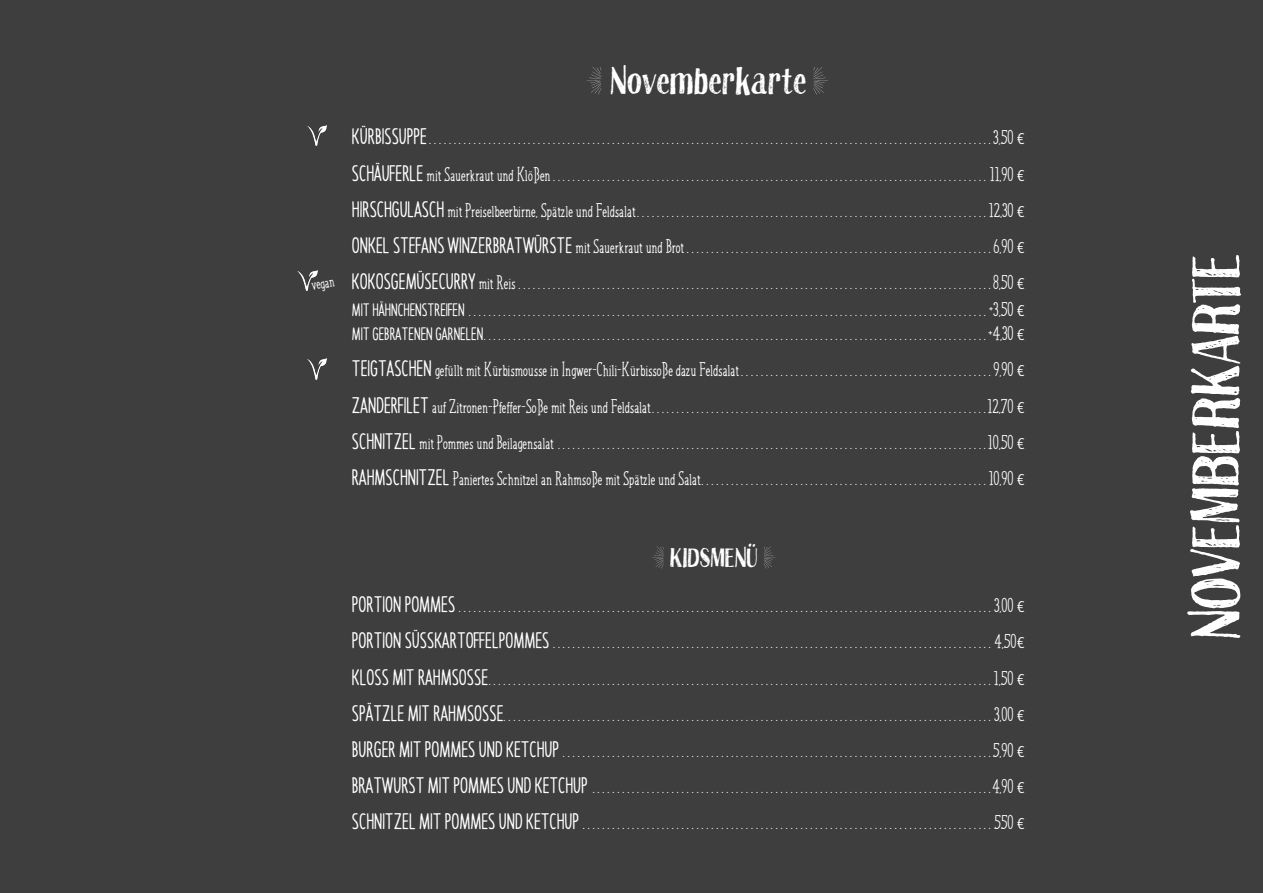
<style>
.page{position:relative;width:1263px;height:893px;background:#3e3e3f}
.page>*{position:absolute;margin:0;border:0;box-sizing:border-box;transform-origin:0 0}
.t1{font:69px "True Sketch";color:#fff}
.t2{font:38.4px "True Sketch";color:#fff}
.t3{font:27px "True Sketch";color:#fff}
.t4{font:19.95px/36.2px "Jovial";color:#fff;text-align:justify}
.t5{font:18px "Jovial";color:#fff}
.s1{font-family:"Jovial Sans";font-weight:700;font-size:22.5px}
.s2{font-family:"Botanika Mono";font-size:15px}
.s3{font-family:"Jovial Sans";font-weight:700;font-size:18px}
</style>
<div class="page">
<svg style="left:587px;top:67px;width:15px;height:27px"></svg>
<svg style="left:813px;top:67px;width:15px;height:27px"></svg>
<img style="left:298px;top:270px;width:19px;height:21px">
<img style="left:307px;top:358px;width:20px;height:21px">
<img style="left:307px;top:125px;width:20px;height:21px">
<svg style="left:652px;top:546px;width:12px;height:22px"></svg>
<svg style="left:764px;top:546px;width:11px;height:22px"></svg>
<p class="t5" style="left:310px;top:275px;width:25px;rotate:-9deg">vegan</p>
<h2 class="t2" style="left:610px;top:58px;width:198px">Novemberkarte</h2>
<p class="t4" style="left:352px;top:120px;width:675px"><span class="s1">KÜRBISSUPPE</span> . . . . . . . . . . . . . . . . . . . . . . . . . . . . . . . . . . . . . . . . . . . . . . . . . . . . . . . . . . . . . . . . . . . . . . . . . . . . . . . . . . . . . . . . . . . . . . . . . . . . . . . . . . . . . . . . . 3,50 <span class="s2">€ </span><span class="s1">SCHÄUFERLE</span> mit Sauerkraut und Klößen . . . . . . . . . . . . . . . . . . . . . . . . . . . . . . . . . . . . . . . . . . . . . . . . . . . . . . . . . . . . . . . . . . . . . . . . . . . . . . . . . . . . . . . . 11,90 <span class="s2">€ </span><span class="s1">HIRSCHGULASCH</span> mit Preiselbeerbirne, Spätzle und Feldsalat . . . . . . . . . . . . . . . . . . . . . . . . . . . . . . . . . . . . . . . . . . . . . . . . . . . . . . . . . . . . . . . . . . . . . . . 12,30 <span class="s2">€ </span><span class="s1">ONKEL STEFANS WINZERBRATWÜRSTE</span> mit Sauerkraut und Brot . . . . . . . . . . . . . . . . . . . . . . . . . . . . . . . . . . . . . . . . . . . . . . . . . . . . . . . . . . . . . 6,90 <span class="s2">€ </span><span class="s1">KOKOSGEMÜSECURRY</span> mit Reis . . . . . . . . . . . . . . . . . . . . . . . . . . . . . . . . . . . . . . . . . . . . . . . . . . . . . . . . . . . . . . . . . . . . . . . . . . . . . . . . . . . . . . . . . . . . . . . 8,50 <span class="s2">€</span></p>
<p class="t4" style="left:352px;top:298px;width:675px;line-height:24px"><span class="s3">MIT HÄHNCHENSTREIFEN</span> . . . . . . . . . . . . . . . . . . . . . . . . . . . . . . . . . . . . . . . . . . . . . . . . . . . . . . . . . . . . . . . . . . . . . . . . . . . . . . . . . . . . . . . . . . . . . . . . . . . . . . . . . +3,50 <span class="s2">€<br></span><span class="s3">MIT GEBRATENEN GARNELEN</span> . . . . . . . . . . . . . . . . . . . . . . . . . . . . . . . . . . . . . . . . . . . . . . . . . . . . . . . . . . . . . . . . . . . . . . . . . . . . . . . . . . . . . . . . . . . . . . . . . . . . . +4,30 <span class="s2">€</span></p>
<p class="t4" style="left:352px;top:352px;width:675px"><span class="s1">TEIGTASCHEN</span> gefüllt mit Kürbismousse in Ingwer-Chili-Kürbissoße dazu Feldsalat . . . . . . . . . . . . . . . . . . . . . . . . . . . . . . . . . . . . . . . . . . . . . . . . . . 9,90 <span class="s2">€ </span><span class="s1">ZANDERFILET</span> auf Zitronen-Pfeffer-Soße mit Reis und Feldsalat . . . . . . . . . . . . . . . . . . . . . . . . . . . . . . . . . . . . . . . . . . . . . . . . . . . . . . . . . . . . . . . . . . . 12,70 <span class="s2">€ </span><span class="s1">SCHNITZEL</span> mit Pommes und Beilagensalat . . . . . . . . . . . . . . . . . . . . . . . . . . . . . . . . . . . . . . . . . . . . . . . . . . . . . . . . . . . . . . . . . . . . . . . . . . . . . . . . . . . . . . 10,50 <span class="s2">€ </span><span class="s1">RAHMSCHNITZEL</span> Paniertes Schnitzel an Rahmsoße mit Spätzle und Salat . . . . . . . . . . . . . . . . . . . . . . . . . . . . . . . . . . . . . . . . . . . . . . . . . . . . . . . . . . 10,90 <span class="s2">€</span></p>
<h3 class="t3" style="left:670px;top:542px;width:89px">KIDSMENÜ</h3>
<p class="t4" style="left:352px;top:588px;width:675px"><span class="s1">PORTION POMMES</span> . . . . . . . . . . . . . . . . . . . . . . . . . . . . . . . . . . . . . . . . . . . . . . . . . . . . . . . . . . . . . . . . . . . . . . . . . . . . . . . . . . . . . . . . . . . . . . . . . . . . . . . . . . . . 3,00 <span class="s2">€ </span><span class="s1">PORTION SÜSSKARTOFFELPOMMES</span> . . . . . . . . . . . . . . . . . . . . . . . . . . . . . . . . . . . . . . . . . . . . . . . . . . . . . . . . . . . . . . . . . . . . . . . . . . . . . . . . . . . . . . . . . 4,50<span class="s2">€ </span><span class="s1">KLOSS MIT RAHMSOSSE</span> . . . . . . . . . . . . . . . . . . . . . . . . . . . . . . . . . . . . . . . . . . . . . . . . . . . . . . . . . . . . . . . . . . . . . . . . . . . . . . . . . . . . . . . . . . . . . . . . . . . . . . 1,50 <span class="s2">€ </span><span class="s1">SPÄTZLE MIT RAHMSOSSE</span> . . . . . . . . . . . . . . . . . . . . . . . . . . . . . . . . . . . . . . . . . . . . . . . . . . . . . . . . . . . . . . . . . . . . . . . . . . . . . . . . . . . . . . . . . . . . . . . . . . . 3,00 <span class="s2">€ </span><span class="s1">BURGER MIT POMMES UND KETCHUP</span> . . . . . . . . . . . . . . . . . . . . . . . . . . . . . . . . . . . . . . . . . . . . . . . . . . . . . . . . . . . . . . . . . . . . . . . . . . . . . . . . . . . . . . 5,90 <span class="s2">€ </span><span class="s1">BRATWURST MIT POMMES UND KETCHUP</span> . . . . . . . . . . . . . . . . . . . . . . . . . . . . . . . . . . . . . . . . . . . . . . . . . . . . . . . . . . . . . . . . . . . . . . . . . . . . . . . . 4,90 <span class="s2">€ </span><span class="s1">SCHNITZEL MIT POMMES UND KETCHUP</span> . . . . . . . . . . . . . . . . . . . . . . . . . . . . . . . . . . . . . . . . . . . . . . . . . . . . . . . . . . . . . . . . . . . . . . . . . . . . . . . . . . . 550 <span class="s2">€</span></p>
<h1 class="t1" style="left:1176px;top:639px;width:387px;rotate:-90deg">NOVEMBERKARTE</h1>
</div>
